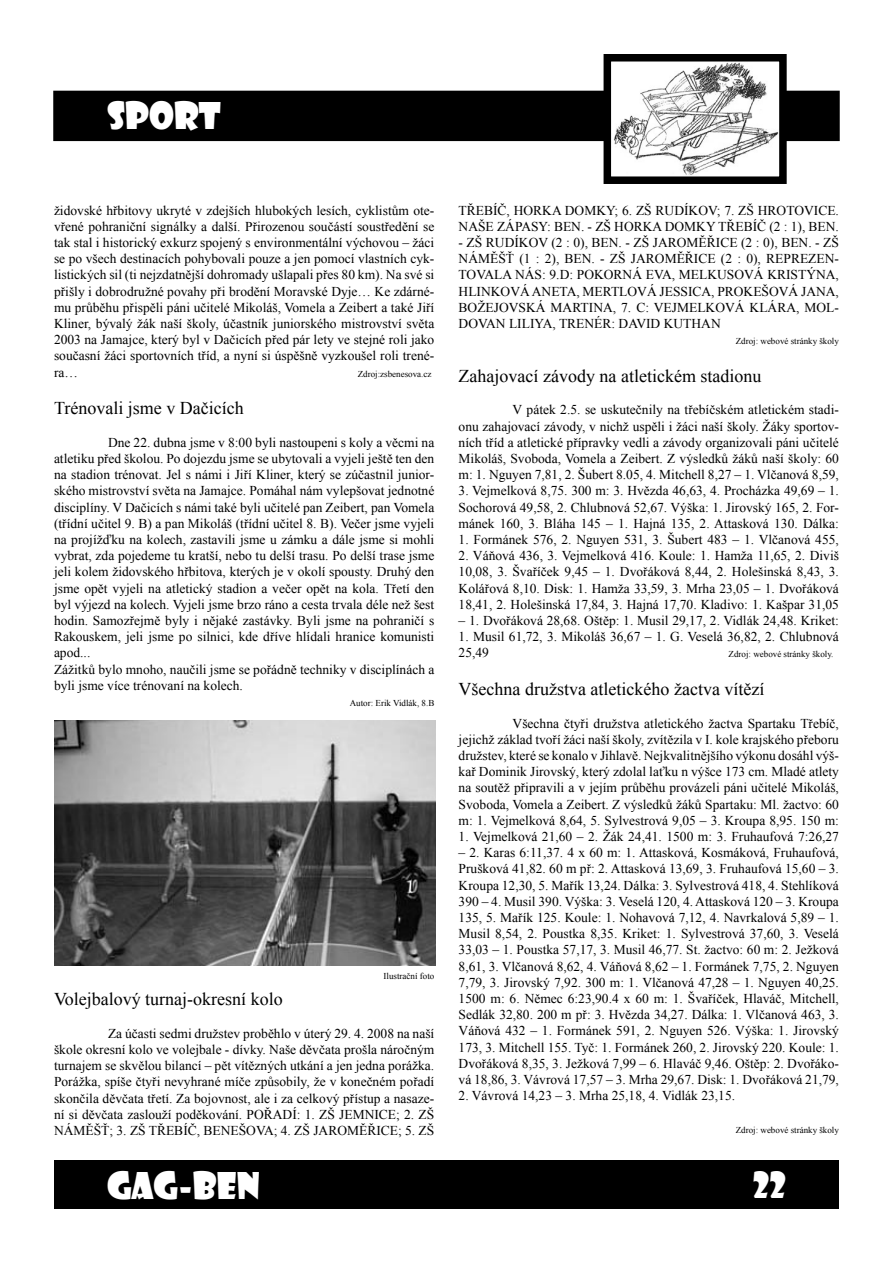
<style>
.page{position:relative;width:893px;height:1263px;background:#fff}
.page>*{position:absolute;margin:0;border:0;box-sizing:border-box;transform-origin:0 0}
.t1{font:36px "Showcard Gothic";color:#fff}
.t2{font:18px "Times New Roman";color:#000}
.t3{font:13.5px/16.2px "Times New Roman";color:#000;text-align:justify}
.t4{font:9px "Times New Roman";color:#000}
</style>
<div class="page">
<div style="left:54px;top:91px;width:785px;height:49px;background:#000"></div>
<div style="left:53px;top:91px;width:787px;height:50px;border:2px solid #000"></div>
<div style="left:54px;top:1160px;width:785px;height:49px;background:#000"></div>
<img style="left:613px;top:63px;width:165px;height:112px">
<div style="left:604px;top:54px;width:183px;height:130px;border:8px solid #000"></div>
<img style="left:54px;top:720px;width:381px;height:245px">
<h1 class="t1" style="left:107px;top:91px;width:116px">SPORT</h1>
<p class="t3" style="left:54px;top:202px;width:382px">židovské hřbitovy ukryté v zdejších hlubokých lesích, cyklistům ote&shy;vřené pohraniční signálky a další. Přirozenou součástí soustředění se tak stal i historický exkurz spojený s environmentální výchovou – žáci se po všech destinacích pohybovali pouze a jen pomocí vlastních cyk&shy;listických sil (ti nejzdatnější dohromady ušlapali přes 80 km). Na své si přišly i dobrodružné povahy při brodění Moravské Dyje… Ke zdárné&shy;mu průběhu přispěli páni učitelé Mikoláš, Vomela a Zeibert a také Jiří Kliner, bývalý žák naší školy, účastník juniorského mistrovství světa 2003 na Jamajce, který byl v Dačicích před pár lety ve stejné roli jako současní žáci sportovních tříd, a nyní si úspěšně vyzkoušel roli trené&shy;ra…</p>
<p class="t4" style="left:358px;top:367px;width:75px">Zdroj:zsbenesova.cz</p>
<h2 class="t2" style="left:54px;top:396px;width:191px">Trénovali jsme v Dačicích</h2>
<p class="t3" style="left:54px;top:434px;width:382px;text-align:left;text-indent:54px">Dne 22. dubna jsme v 8:00 byli nastoupeni s koly a věcmi na atletiku před školou. Po dojezdu jsme se ubytovali a vyjeli ještě ten den na stadion trénovat. Jel s námi i Jiří Kliner, který se zúčastnil junior&shy;ského mistrovství světa na Jamajce. Pomáhal nám vylepšovat jednotné disciplíny. V Dačicích s námi také byli učitelé pan Zeibert, pan Vomela (třídní učitel 9. B) a pan Mikoláš (třídní učitel 8. B). Večer jsme vyjeli na projížďku na kolech, zastavili jsme u zámku a dále jsme si mohli vybrat, zda pojedeme tu kratší, nebo tu delší trasu. Po delší trase jsme jeli kolem židovského hřbitova, kterých je v okolí spousty. Druhý den jsme opět vyjeli na atletický stadion a večer opět na kola. Třetí den byl výjezd na kolech. Vyjeli jsme brzo ráno a cesta trvala déle než šest hodin. Samozřejmě byly i nějaké zastávky. Byli jsme na pohraničí s Rakouskem, jeli jsme po silnici, kde dříve hlídali hranice komunisti apod...<br>Zážitků bylo mnoho, naučili jsme se pořádně techniky v disciplínách a byli jsme více trénovaní na kolech.</p>
<p class="t4" style="left:350px;top:697px;width:86px">Autor: Erik Vidlák, 8.B</p>
<p class="t4" style="left:384px;top:969px;width:52px">Ilustrační foto</p>
<h2 class="t2" style="left:54px;top:987px;width:230px">Volejbalový turnaj-okresní kolo</h2>
<p class="t3" style="left:54px;top:1025px;width:382px;text-indent:54px">Za účasti sedmi družstev proběhlo v úterý 29. 4. 2008 na naší škole okresní kolo ve volejbale - dívky. Naše děvčata prošla náročným turnajem se skvělou bilancí – pět vítězných utkání a jen jedna porážka.<br>Porážka, spíše čtyři nevyhrané míče způsobily, že v konečném pořadí skončila děvčata třetí. Za bojovnost, ale i za celkový přístup a nasaze&shy;ní si děvčata zaslouží poděkování. POŘADÍ: 1. ZŠ JEMNICE; 2. ZŠ NÁMĚŠŤ; 3. ZŠ TŘEBÍČ, BENEŠOVA; 4. ZŠ JAROMĚŘICE; 5. ZŠ</p>
<p class="t3" style="left:459px;top:202px;width:382px">TŘEBÍČ, HORKA DOMKY; 6. ZŠ RUDÍKOV; 7. ZŠ HROTOVICE.<br>NAŠE ZÁPASY: BEN. - ZŠ HORKA DOMKY TŘEBÍČ (2 : 1), BEN.</p>
<p class="t3" style="left:459px;top:234px;width:382px">- ZŠ RUDÍKOV (2 : 0), BEN. - ZŠ JAROMĚŘICE (2 : 0), BEN. - ZŠ NÁMĚŠŤ (1 : 2), BEN. - ZŠ JAROMĚŘICE (2 : 0), REPREZEN-TOVALA NÁS: 9.D: POKORNÁ EVA, MELKUSOVÁ KRISTÝNA, HLINKOVÁ ANETA, MERTLOVÁ JESSICA, PROKEŠOVÁ JANA, BOŽEJOVSKÁ MARTINA, 7. C: VEJMELKOVÁ KLÁRA, MOL-DOVAN LILIYA, TRENÉR: DAVID KUTHAN</p>
<p class="t4" style="left:736px;top:335px;width:105px">Zdroj: webové stránky školy</p>
<h2 class="t2" style="left:459px;top:364px;width:304px">Zahajovací závody na atletickém stadionu</h2>
<p class="t3" style="left:459px;top:401px;width:382px;text-indent:54px">V pátek 2.5. se uskutečnily na třebíčském atletickém stadi&shy;onu zahajovací závody, v nichž uspěli i žáci naší školy. Žáky sportov&shy;ních tříd a atletické přípravky vedli a závody organizovali páni učitelé Mikoláš, Svoboda, Vomela a Zeibert. Z výsledků žáků naší školy: 60 m: 1. Nguyen 7,81, 2. Šubert 8.05, 4. Mitchell 8,27 – 1. Vlčanová 8,59,</p>
<p class="t3" style="left:459px;top:482px;width:382px">3. Vejmelková 8,75. 300 m: 3. Hvězda 46,63, 4. Procházka 49,69 – 1.<br>Sochorová 49,58, 2. Chlubnová 52,67. Výška: 1. Jirovský 165, 2. For&shy;mánek 160, 3. Bláha 145 – 1. Hajná 135, 2. Attasková 130. Dálka:</p>
<p class="t3" style="left:459px;top:531px;width:382px">1. Formánek 576, 2. Nguyen 531, 3. Šubert 483 – 1. Vlčanová 455,</p>
<p class="t3" style="left:459px;top:547px;width:382px">2. Váňová 436, 3. Vejmelková 416. Koule: 1. Hamža 11,65, 2. Diviš 10,08, 3. Švaříček 9,45 – 1. Dvořáková 8,44, 2. Holešinská 8,43, 3.<br>Kolářová 8,10. Disk: 1. Hamža 33,59, 3. Mrha 23,05 – 1. Dvořáková 18,41, 2. Holešinská 17,84, 3. Hajná 17,70. Kladivo: 1. Kašpar 31,05</p>
<p class="t3" style="left:459px;top:612px;width:382px">– 1. Dvořáková 28,68. Oštěp: 1. Musil 29,17, 2. Vidlák 24,48. Kriket:</p>
<p class="t3" style="left:459px;top:628px;width:382px">1. Musil 61,72, 3. Mikoláš 36,67 – 1. G. Veselá 36,82, 2. Chlubnová<br>25,49</p>
<p class="t4" style="left:729px;top:648px;width:106px">Zdroj: webové stránky školy.</p>
<h2 class="t2" style="left:459px;top:677px;width:307px">Všechna družstva atletického žactva vítězí</h2>
<p class="t3" style="left:459px;top:715px;width:382px;text-indent:54px">Všechna čtyři družstva atletického žactva Spartaku Třebíč, jejichž základ tvoří žáci naší školy, zvítězila v I. kole krajského přeboru družstev, které se konalo v Jihlavě. Nejkvalitnějšího výkonu dosáhl výš&shy;kař Dominik Jirovský, který zdolal laťku n výšce 173 cm. Mladé atlety na soutěž připravili a v jejím průběhu provázeli páni učitelé Mikoláš, Svoboda, Vomela a Zeibert. Z výsledků žáků Spartaku: Ml. žactvo: 60 m: 1. Vejmelková 8,64, 5. Sylvestrová 9,05 – 3. Kroupa 8,95. 150 m:</p>
<p class="t3" style="left:459px;top:828px;width:382px">1. Vejmelková 21,60 – 2. Žák 24,41. 1500 m: 3. Fruhaufová 7:26,27</p>
<p class="t3" style="left:459px;top:844px;width:382px">– 2. Karas 6:11,37. 4 x 60 m: 1. Attasková, Kosmáková, Fruhaufová, Prušková 41,82. 60 m př: 2. Attasková 13,69, 3. Fruhaufová 15,60 – 3.<br>Kroupa 12,30, 5. Mařík 13,24. Dálka: 3. Sylvestrová 418, 4. Stehlíková 390 – 4. Musil 390. Výška: 3. Veselá 120, 4. Attasková 120 – 3. Kroupa 135, 5. Mařík 125. Koule: 1. Nohavová 7,12, 4. Navrkalová 5,89 – 1.<br>Musil 8,54, 2. Poustka 8,35. Kriket: 1. Sylvestrová 37,60, 3. Veselá 33,03 – 1. Poustka 57,17, 3. Musil 46,77. St. žactvo: 60 m: 2. Ježková 8,61, 3. Vlčanová 8,62, 4. Váňová 8,62 – 1. Formánek 7,75, 2. Nguyen 7,79, 3. Jirovský 7,92. 300 m: 1. Vlčanová 47,28 – 1. Nguyen 40,25.<br>1500 m: 6. Němec 6:23,90.4 x 60 m: 1. Švaříček, Hlaváč, Mitchell, Sedlák 32,80. 200 m př: 3. Hvězda 34,27. Dálka: 1. Vlčanová 463, 3.<br>Váňová 432 – 1. Formánek 591, 2. Nguyen 526. Výška: 1. Jirovský 173, 3. Mitchell 155. Tyč: 1. Formánek 260, 2. Jirovský 220. Koule: 1.<br>Dvořáková 8,35, 3. Ježková 7,99 – 6. Hlaváč 9,46. Oštěp: 2. Dvořáko&shy;vá 18,86, 3. Vávrová 17,57 – 3. Mrha 29,67. Disk: 1. Dvořáková 21,79,</p>
<p class="t3" style="left:459px;top:1087px;width:278px">2. Vávrová 14,23 – 3. Mrha 25,18, 4. Vidlák 23,15.</p>
<p class="t4" style="left:736px;top:1123px;width:105px">Zdroj: webové stránky školy</p>
<h1 class="t1" style="left:107px;top:1161px;width:154px">GAG-BEN</h1>
<h1 class="t1" style="left:753px;top:1160px;width:35px">22</h1>
</div>
